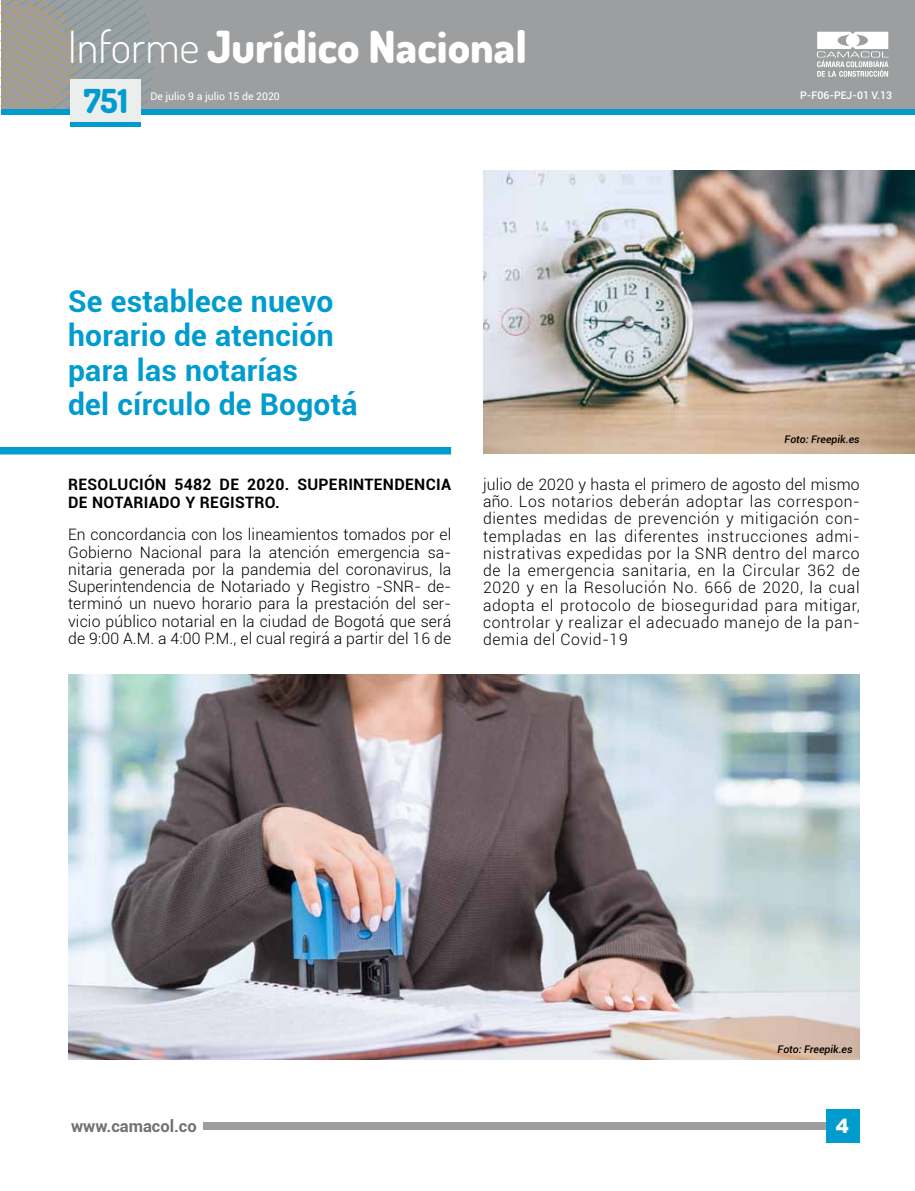
<style>
.page{position:relative;width:915px;height:1191px;background:#fff}
.page>*{position:absolute;margin:0;border:0;box-sizing:border-box;transform-origin:0 0}
.t1{font:800 44.25px "Dosis";color:#fff}
.t2{font:800 33px "Dosis";color:#009cce}
.t3{font:700 30px/34.5px "Roboto";letter-spacing:.01em;color:#009cce}
.t4{font:900 19.5px "Roboto";color:#fff}
.t5{font:900 19.5px "Arial";color:#fff}
.t6{font:700 16.5px "Roboto";color:#707172}
.t7{font:300 15.75px/17.2px "Roboto";letter-spacing:.025em;color:#000;text-align:justify}
.t8{font:700 15.75px/18px "Roboto";letter-spacing:.02em;color:#000}
.t9{font:italic 500 10.5px "Roboto";color:#000}
.t10{font:10.5px "Roboto";color:#fff}
.t11{font:500 10.5px "Roboto";color:#fff}
.s1{font-weight:300}
</style>
<div class="page">
<div style="left:203px;top:1122px;width:655px;height:7px;background:#9c9e9f"></div>
<div style="left:825px;top:1109px;width:33px;height:34px;background:#009cce"></div>
<div style="left:1px;top:0;width:913px;height:108px;background:#9c9e9f"></div>
<div style="left:1px;top:109px;width:913px;height:5px;background:#009cce"></div>
<svg style="left:1px;top:0;width:158px;height:109px"></svg>
<svg style="left:817px;top:32px;width:71px;height:45px"></svg>
<div style="left:70px;top:122px;width:70px;height:5px;background:#009cce"></div>
<div style="left:70px;top:79px;width:70px;height:43px;background:#eceded"></div>
<img style="left:483px;top:170px;width:431px;height:283px">
<div style="left:0;top:447px;width:451px;height:7px;background:#009cce"></div>
<img style="left:68px;top:674px;width:791px;height:385px">
<h1 class="t1" style="left:68px;top:18px;width:460px"><span class="s1">Informe</span> Jurídico Nacional</h1>
<h2 class="t2" style="left:84px;top:80px;width:46px">751</h2>
<p class="t10" style="left:150px;top:89px;width:131px">De julio 9 a julio 15 de 2020</p>
<h3 class="t3" style="left:68px;top:283px;width:291px">Se establece nuevo horario de atención para las notarías<br>del círculo de Bogotá</h3>
<p class="t11" style="left:800px;top:87px;width:93px">P-F06-PEJ-01 V.13</p>
<p class="t9" style="left:784px;top:432px;width:76px">Foto: Freepik.es</p>
<p class="t8" style="left:68px;top:475px;width:384px;text-indent:29px">olución 5482 de 2020. Superintendencia de Notariado y Regis</p>
<p class="t8" style="left:68px;top:475px;width:11px">Res</p>
<p class="t8" style="left:245px;top:493px;width:36px">tro.</p>
<p class="t7" style="left:68px;top:525px;width:384px">En concordancia con los lineamientos tomados por el Gobierno Nacional para la atención emergencia sa&shy;nitaria generada por la pandemia del coronavirus, la Superintendencia de Notariado y Registro -SNR- de&shy;terminó un nuevo horario para la prestación del ser&shy;vicio público notarial en la ciudad de Bogotá que será de 9:00 A.M. a 4:00 P.M., el cual regirá a partir del 16 de</p>
<p class="t7" style="left:483px;top:475px;width:378px">julio de 2020 y hasta el primero de agosto del mismo año. Los notarios deberán adoptar las correspon&shy;dientes medidas de prevención y mitigación con&shy;templadas en las diferentes instrucciones admi&shy;nistrativas expedidas por la SNR dentro del marco de la emergencia sanitaria, en la Circular 362 de 2020 y en la Resolución No. 666 de 2020, la cual adopta el protocolo de bioseguridad para mitigar, controlar y realizar el adecuado manejo de la pan&shy;demia del Covid-19</p>
<p class="t9" style="left:777px;top:1041px;width:76px">Foto: Freepik.es</p>
<p class="t5" style="left:835px;top:1111px;width:15px">4</p>
<p class="t6" style="left:71px;top:1114px;width:127px">www.camacol.co</p>
<p class="t4" style="left:836px;top:1114px;width:13px">1</p>
</div>
